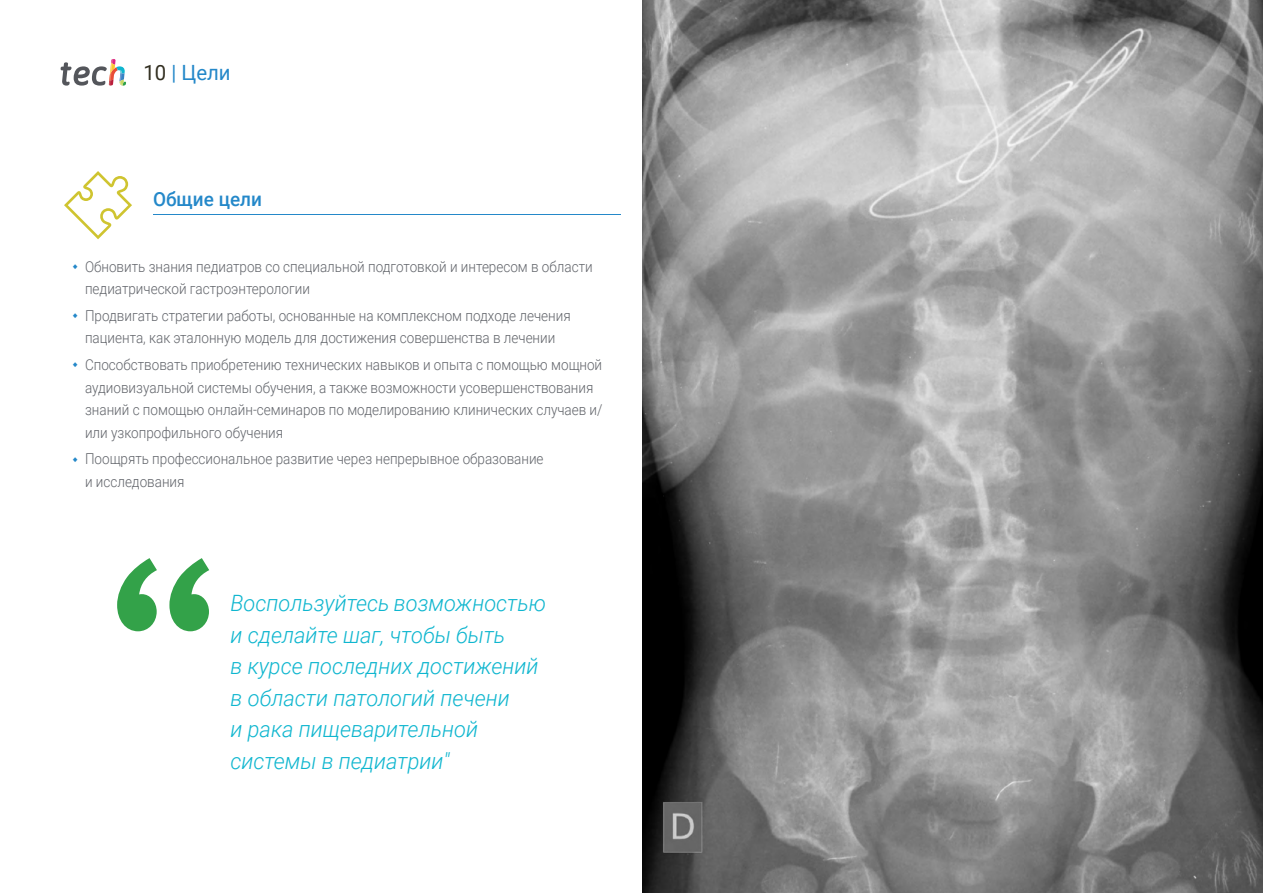
<style>
.page{position:relative;width:1263px;height:893px;background:#fff}
.page>*{position:absolute;margin:0;border:0;box-sizing:border-box;transform-origin:0 0}
.t1{font:italic 300 22.5px/31.5px "Roboto";color:#0fb6cf}
.t2{font:21px "Roboto";color:#2488c9}
.t3{font:500 19.5px "Roboto";color:#2488c9}
.t4{font:300 15px/22.5px "Roboto";color:#61646a;scale:.9 1}
.s1{color:#312e20}
</style>
<div class="page">
<hr style="left:153px;top:214px;width:468px;height:1px;background:#2488c9">
<svg style="left:64px;top:171px;width:68px;height:68px"></svg>
<img style="left:642px;top:0;width:621px;height:893px">
<svg style="left:117px;top:558px;width:92px;height:73px"></svg>
<svg style="left:61px;top:59px;width:65px;height:27px"></svg>
<h2 class="t2" style="left:144px;top:57px;width:89px"><span class="s1">10</span> | Цели</h2>
<h3 class="t3" style="left:153px;top:186px;width:110px">Общие цели</h3>
<p class="t4" style="left:85px;top:254px;width:566px">Обновить знания педиатров со специальной подготовкой и интересом в области педиатрической гастроэнтерологии</p>
<p class="t4" style="left:85px;top:304px;width:541px">Продвигать стратегии работы, основанные на комплексном подходе лечения пациента, как эталонную модель для достижения совершенства в лечении</p>
<p class="t4" style="left:85px;top:353px;width:576px">Способствовать приобретению технических навыков и опыта с помощью мощной аудиовизуальной системы обучения, а также возможности усовершенствования знаний с помощью онлайн-семинаров по моделированию клинических случаев и/ или узкопрофильного обучения</p>
<p class="t4" style="left:85px;top:447px;width:511px">Поощрять профессиональное развитие через непрерывное образование и исследования</p>
<h1 class="t1" style="left:230px;top:586px;width:317px">Воспользуйтесь возможностью и сделайте шаг, чтобы быть<br>в курсе последних достижений в области патологий печени<br>и рака пищеварительной системы в педиатрии"</h1>
</div>
